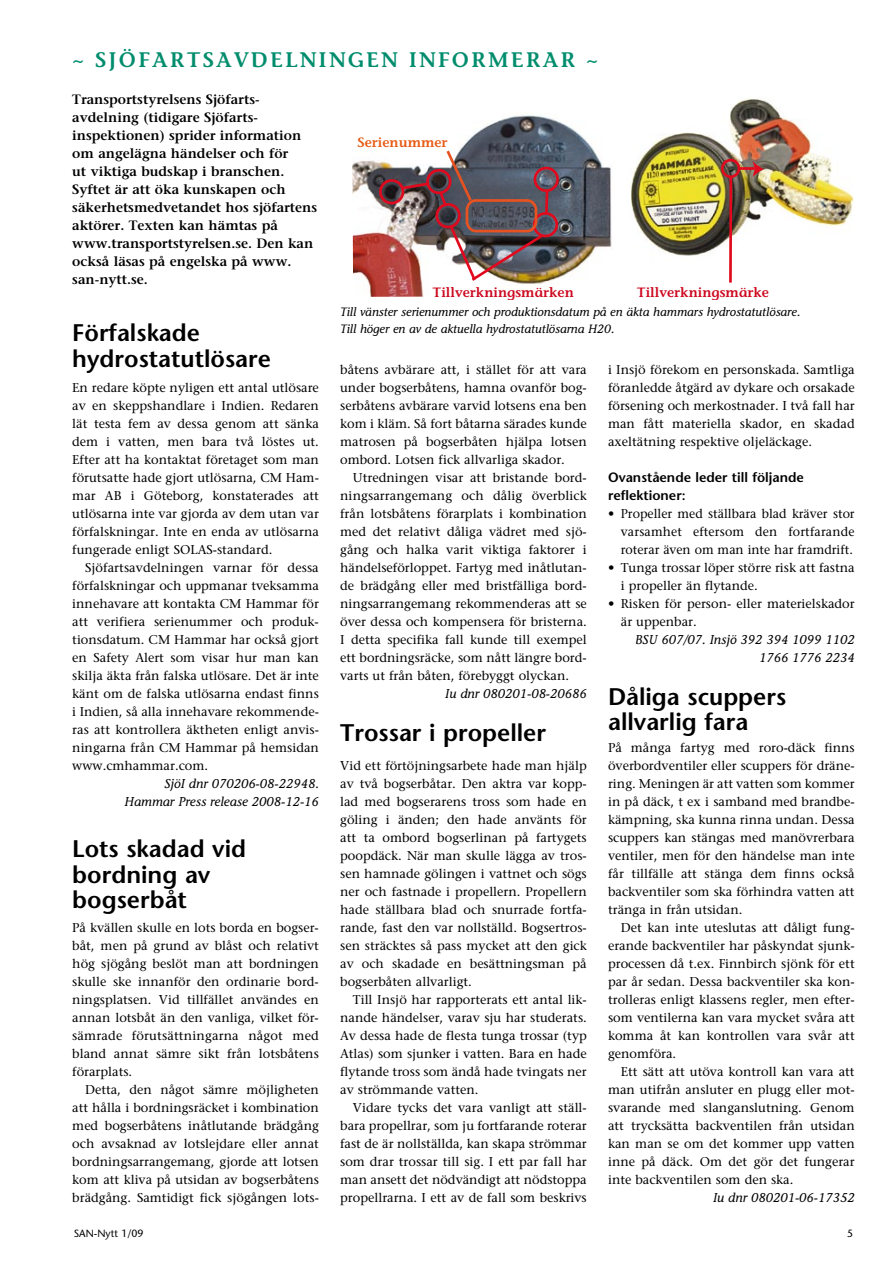
<style>
.page{position:relative;width:893px;height:1263px;background:#fff}
.page>*{position:absolute;margin:0;border:0;box-sizing:border-box;transform-origin:0 0}
.t1{font:600 24px/25.5px "Stone Sans";color:#000}
.t2{font:600 21px "Stone Informal";letter-spacing:.1em;color:#008d6d}
.t3{font:600 13.5px/18px "Stone Serif";color:#000}
.t4{font:600 13.5px/18px "Stone Sans";color:#000}
.t5{font:600 13.5px "Stone Informal";color:#cd091f}
.t6{font:600 13.5px "Stone Informal";color:#e85b15}
.t7{font:12.75px/18px "Stone Serif";color:#000;text-align:justify}
.t8{font:italic 12.75px/18px "Stone Informal";color:#000;text-align:right}
.t9{font:italic 12px/16.8px "Stone Informal";color:#000}
.t10{font:10.5px "Stone Sans";color:#000}
</style>
<div class="page">
<img style="left:352px;top:115px;width:241px;height:182px">
<img style="left:364px;top:148px;width:248px;height:135px">
<img style="left:630px;top:98px;width:223px;height:158px">
<div style="left:721px;top:159px;width:19px;height:19px;border:3px solid #e0091d;border-radius:50%"></div>
<hr style="left:729px;top:178px;width:3px;height:105px;background:#e0091d">
<hr style="left:739px;top:167px;width:16px;height:3px;background:#e0091d">
<svg style="left:753px;top:161px;width:11px;height:16px"></svg>
<h2 class="t2" style="left:72px;top:47px;width:527px">~ SJÖFARTSAVDELNINGEN INFORMERAR ~</h2>
<p class="t3" style="left:72px;top:90px;width:246px">Transportstyrelsens Sjöfarts&shy;avdelning (tidigare Sjöfarts&shy;inspektionen) sprider information om angelägna händelser och för<br>ut viktiga budskap i branschen.<br>Syftet är att öka kunskapen och säkerhetsmedvetandet hos sjöfartens aktörer. Texten kan hämtas på www.transportstyrelsen.se. Den kan också läsas på engelska på www. san-nytt.se.</p>
<h1 class="t1" style="left:72px;top:320px;width:200px">Förfalskade hydrostatutlösare</h1>
<p class="t7" style="left:72px;top:379px;width:248px">En redare köpte nyligen ett antal utlösare av en skeppshandlare i Indien. Redaren lät testa fem av dessa genom att sänka dem i vatten, men bara två löstes ut.<br>Efter att ha kontaktat företaget som man förutsatte hade gjort utlösarna, CM Ham&shy;mar AB i Göteborg, konstaterades att utlösarna inte var gjorda av dem utan var förfalskningar. Inte en enda av utlösarna fungerade enligt SOLAS-standard.</p>
<p class="t7" style="left:72px;top:559px;width:248px;text-indent:13px">Sjöfartsavdelningen varnar för dessa förfalskningar och uppmanar tveksamma innehavare att kontakta CM Hammar för att verifiera serienummer och produk&shy;tionsdatum. CM Hammar har också gjort en Safety Alert som visar hur man kan skilja äkta från falska utlösare. Det är inte känt om de falska utlösarna endast finns i Indien, så alla innehavare rekommende&shy;ras att kontrollera äktheten enligt anvis&shy;ningarna från CM Hammar på hemsidan www.cmhammar.com.</p>
<p class="t8" style="left:124px;top:775px;width:196px">SjöI dnr 070206-08-22948.<br>Hammar Press release 2008-12-16</p>
<h1 class="t1" style="left:72px;top:836px;width:175px">Lots skadad vid bordning av bogserbåt</h1>
<p class="t7" style="left:72px;top:919px;width:248px">På kvällen skulle en lots borda en bogser&shy;båt, men på grund av blåst och relativt hög sjögång beslöt man att bordningen skulle ske innanför den ordinarie bord&shy;ningsplatsen. Vid tillfället användes en annan lotsbåt än den vanliga, vilket för&shy;sämrade förutsättningarna något med bland annat sämre sikt från lotsbåtens förarplats.</p>
<p class="t7" style="left:72px;top:1081px;width:248px;text-indent:13px">Detta, den något sämre möjligheten att hålla i bordningsräcket i kombination med bogserbåtens inåtlutande brädgång och avsaknad av lotslejdare eller annat bordningsarrangemang, gjorde att lotsen kom att kliva på utsidan av bogserbåtens brädgång. Samtidigt fick sjögången lots-</p>
<p class="t6" style="left:357px;top:134px;width:92px">Serienummer</p>
<p class="t5" style="left:432px;top:284px;width:143px">Tillverkningsmärken</p>
<p class="t5" style="left:637px;top:284px;width:134px">Tillverkningsmärke</p>
<p class="t9" style="left:340px;top:304px;width:462px">Till vänster serienummer och produktionsdatum på en äkta hammars hydrostatutlösare.<br>Till höger en av de aktuella hydrostatutlösarna H20.</p>
<p class="t7" style="left:340px;top:361px;width:248px">båtens avbärare att, i stället för att vara under bogserbåtens, hamna ovanför bog&shy;serbåtens avbärare varvid lotsens ena ben kom i kläm. Så fort båtarna särades kunde matrosen på bogserbåten hjälpa lotsen ombord. Lotsen fick allvarliga skador.</p>
<p class="t7" style="left:340px;top:469px;width:248px;text-indent:13px">Utredningen visar att bristande bord&shy;ningsarrangemang och dålig överblick från lotsbåtens förarplats i kombination med det relativt dåliga vädret med sjö&shy;gång och halka varit viktiga faktorer i händelseförloppet. Fartyg med inåtlutan&shy;de brädgång eller med bristfälliga bord&shy;ningsarrangemang rekommenderas att se över dessa och kompensera för bristerna.<br>I detta specifika fall kunde till exempel ett bordningsräcke, som nått längre bord&shy;varts ut från båten, förebyggt olyckan.</p>
<p class="t8" style="left:445px;top:685px;width:143px">Iu dnr 080201-08-20686</p>
<h1 class="t1" style="left:340px;top:719px;width:207px">Trossar i propeller</h1>
<p class="t7" style="left:340px;top:757px;width:248px">Vid ett förtöjningsarbete hade man hjälp av två bogserbåtar. Den aktra var kopp&shy;lad med bogserarens tross som hade en göling i änden; den hade använts för att ta ombord bogserlinan på fartygets poopdäck. När man skulle lägga av tros&shy;sen hamnade gölingen i vattnet och sögs ner och fastnade i propellern. Propellern hade ställbara blad och snurrade fortfa&shy;rande, fast den var nollställd. Bogsertros&shy;sen sträcktes så pass mycket att den gick av och skadade en besättningsman på bogserbåten allvarligt.</p>
<p class="t7" style="left:340px;top:991px;width:248px;text-indent:13px">Till Insjö har rapporterats ett antal lik&shy;nande händelser, varav sju har studerats.<br>Av dessa hade de flesta tunga trossar (typ Atlas) som sjunker i vatten. Bara en hade flytande tross som ändå hade tvingats ner av strömmande vatten.</p>
<p class="t7" style="left:340px;top:1099px;width:248px;text-indent:13px">Vidare tycks det vara vanligt att ställ&shy;bara propellrar, som ju fortfarande roterar fast de är nollställda, kan skapa strömmar som drar trossar till sig. I ett par fall har man ansett det nödvändigt att nödstoppa propellrarna. I ett av de fall som beskrivs</p>
<p class="t7" style="left:608px;top:361px;width:248px">i Insjö förekom en personskada. Samtliga föranledde åtgärd av dykare och orsakade försening och merkostnader. I två fall har man fått materiella skador, en skadad axeltätning respektive oljeläckage.</p>
<p class="t4" style="left:608px;top:468px;width:197px">Ovanstående leder till följande reflektioner:</p>
<p class="t7" style="left:621px;top:505px;width:235px;text-indent:-13px">• Propeller med ställbara blad kräver stor varsamhet eftersom den fortfarande roterar även om man inte har framdrift.</p>
<p class="t7" style="left:621px;top:559px;width:235px;text-indent:-13px">• Tunga trossar löper större risk att fastna i propeller än flytande.</p>
<p class="t7" style="left:621px;top:595px;width:235px;text-indent:-13px">• Risken för person- eller materielskador är uppenbar.</p>
<p class="t8" style="left:635px;top:631px;width:221px">BSU 607/07. Insjö 392 394 1099 1102<br>1766 1776 2234</p>
<h1 class="t1" style="left:608px;top:683px;width:180px">Dåliga scuppers allvarlig fara</h1>
<p class="t7" style="left:608px;top:739px;width:248px">På många fartyg med roro-däck finns överbordventiler eller scuppers för dräne&shy;ring. Meningen är att vatten som kommer in på däck, t ex i samband med brandbe&shy;kämpning, ska kunna rinna undan. Dessa scuppers kan stängas med manövrerbara ventiler, men för den händelse man inte får tillfälle att stänga dem finns också backventiler som ska förhindra vatten att tränga in från utsidan.</p>
<p class="t7" style="left:608px;top:919px;width:248px;text-indent:13px">Det kan inte uteslutas att dåligt fung&shy;erande backventiler har påskyndat sjunk&shy;processen då t.ex. Finnbirch sjönk för ett par år sedan. Dessa backventiler ska kon&shy;trolleras enligt klassens regler, men efter&shy;som ventilerna kan vara mycket svåra att komma åt kan kontrollen vara svår att genomföra.</p>
<p class="t7" style="left:608px;top:1063px;width:248px;text-indent:13px">Ett sätt att utöva kontroll kan vara att man utifrån ansluter en plugg eller mot&shy;svarande med slanganslutning. Genom att trycksätta backventilen från utsidan kan man se om det kommer upp vatten inne på däck. Om det gör det fungerar inte backventilen som den ska.</p>
<p class="t8" style="left:713px;top:1189px;width:143px">Iu dnr 080201-06-17352</p>
<p class="t10" style="left:74px;top:1227px;width:71px">SAN-Nytt 1/09</p>
<p class="t10" style="left:847px;top:1227px;width:8px">5</p>
</div>
